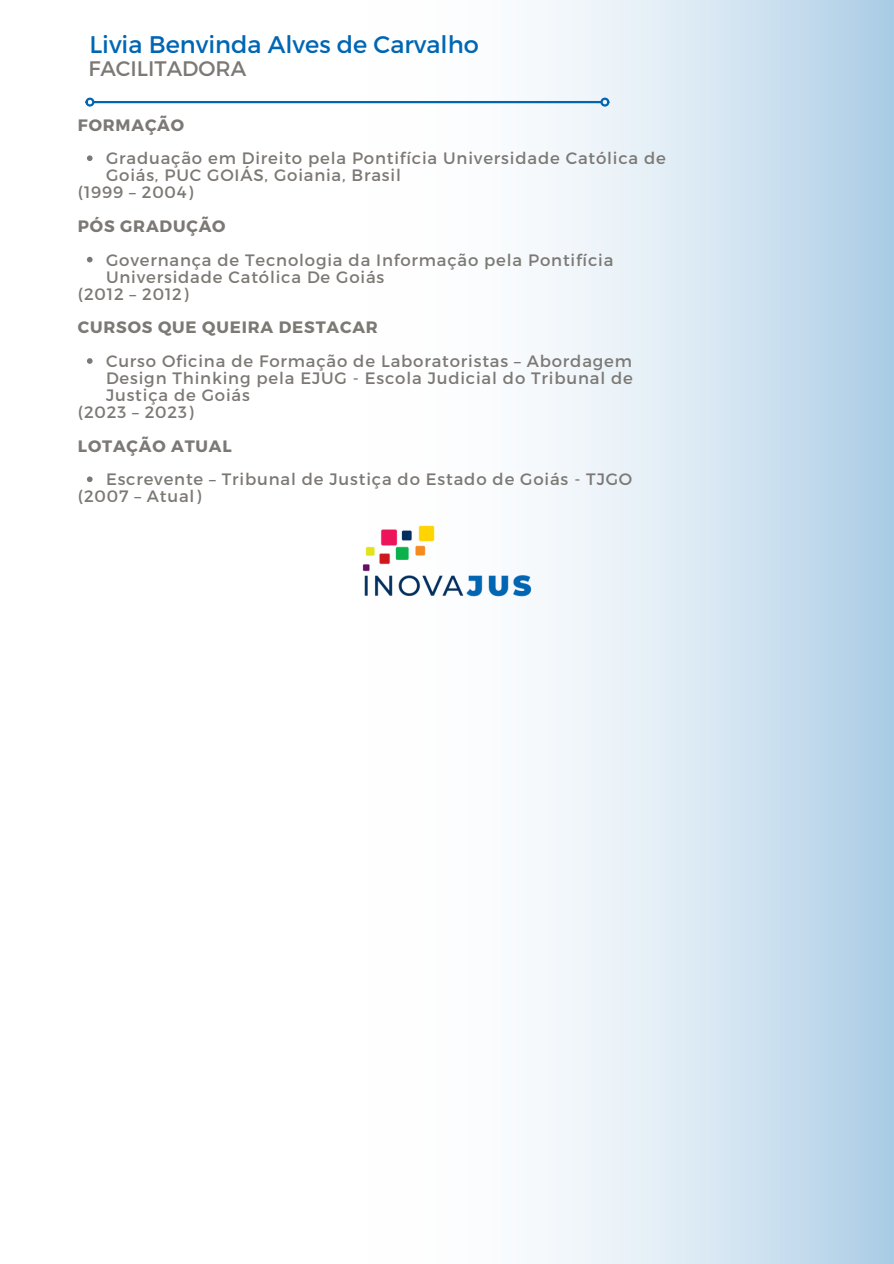
<style>
.page{position:relative;width:894px;height:1264px;background:#fff}
.page>*{position:absolute;margin:0;border:0;box-sizing:border-box;transform-origin:0 0}
.t1{font:24px "Montserrat";color:#0066b3}
.t2{font:21px "Montserrat";color:#7c7975}
.t3{font:16.5px/17px "Montserrat";letter-spacing:.05em;color:#7c7975}
.t4{font:700 16.5px "Montserrat";letter-spacing:.05em;color:#7c7975}
</style>
<div class="page">
<div style="left:362px;top:0;width:531px;height:1263px;background:linear-gradient(to right,#fff,#b7d4e9)"></div>
<img style="left:362px;top:526px;width:169px;height:71px">
<hr style="left:94px;top:101px;width:506px;height:2px;background:#0066b3">
<div style="left:85px;top:98px;width:9px;height:9px;border:2px solid #0066b3;border-radius:50%"></div>
<div style="left:600px;top:98px;width:9px;height:9px;border:2px solid #0066b3;border-radius:50%"></div>
<svg style="left:87px;top:155px;width:5px;height:6px"></svg>
<svg style="left:87px;top:257px;width:5px;height:5px"></svg>
<svg style="left:87px;top:358px;width:5px;height:6px"></svg>
<svg style="left:87px;top:476px;width:5px;height:6px"></svg>
<p class="t1" style="left:89px;top:29px;width:391px">Livia Benvinda Alves de Carvalho</p>
<p class="t2" style="left:88px;top:55px;width:159px">FACILITADORA</p>
<p class="t4" style="left:78px;top:114px;width:108px">FORMAÇÃO</p>
<p class="t3" style="left:106px;top:149px;width:561px">Graduação em Direito pela Pontifícia Universidade Católica de<br>Goiás, PUC GOIÁS, Goiania, Brasil</p>
<p class="t3" style="left:78px;top:183px;width:117px">(1999 – 2004)</p>
<p class="t4" style="left:78px;top:215px;width:149px">PÓS GRADUÇÃO</p>
<p class="t3" style="left:106px;top:251px;width:508px">Governança de Tecnologia da Informação pela Pontifícia<br>Universidade Católica De Goiás</p>
<p class="t3" style="left:78px;top:284px;width:112px">(2012 – 2012)</p>
<p class="t4" style="left:78px;top:317px;width:301px">CURSOS QUE QUEIRA DESTACAR</p>
<p class="t3" style="left:106px;top:352px;width:528px;text-align:justify">Curso Oficina de Formação de Laboratoristas – Abordagem Design Thinking pela EJUG - Escola Judicial do Tribunal de Justiça de Goiás</p>
<p class="t3" style="left:78px;top:403px;width:117px">(2023 – 2023)</p>
<p class="t4" style="left:78px;top:435px;width:155px">LOTAÇÃO ATUAL</p>
<p class="t3" style="left:78px;top:487px;width:125px">(2007 – Atual)</p>
<p class="t3" style="left:106px;top:470px;width:527px">Escrevente – Tribunal de Justiça do Estado de Goiás - TJGO</p>
</div>
